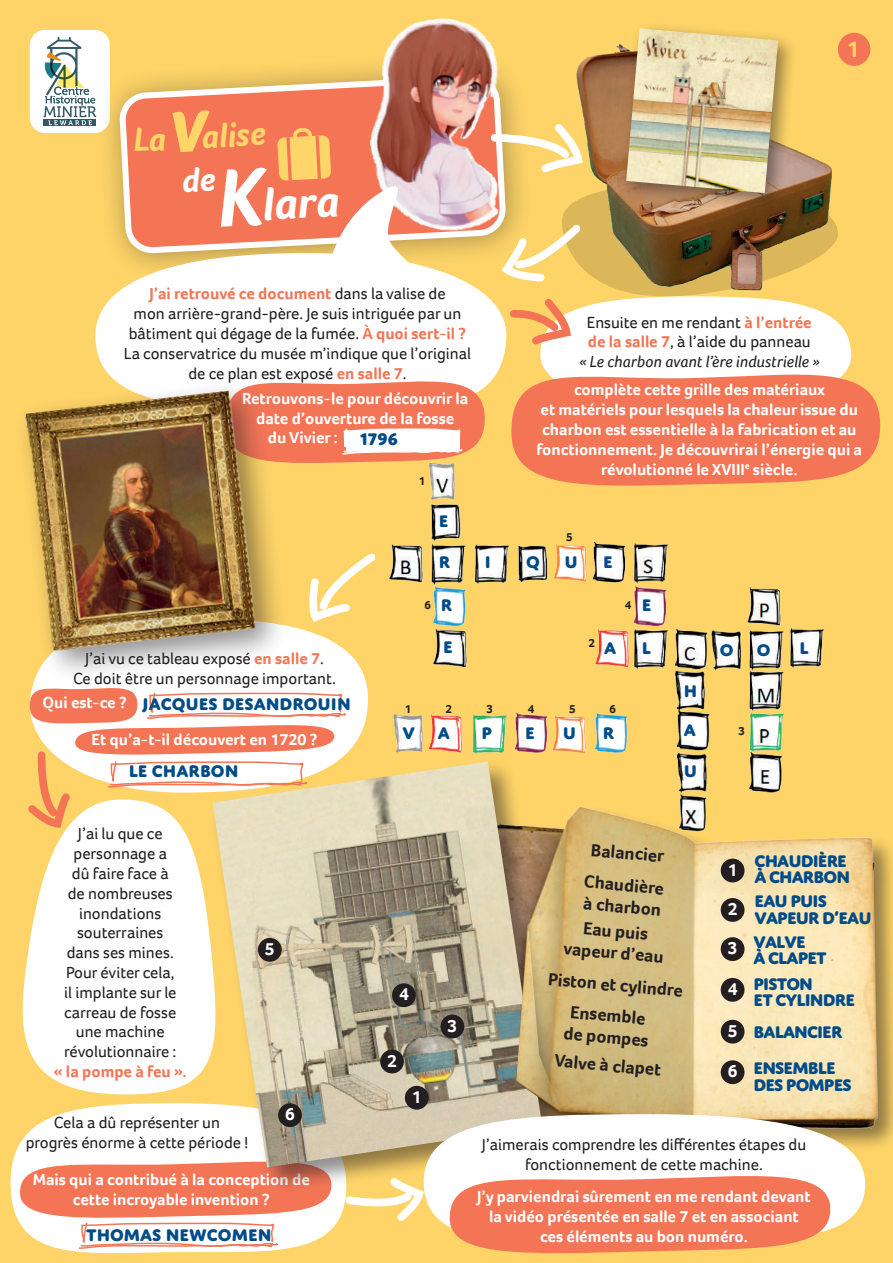
<style>
.page{position:relative;width:893px;height:1263px;background:#fed468}
.page>*{position:absolute;margin:0;border:0;box-sizing:border-box;transform-origin:0 0}
.t1{font:italic 700 46.05px "Foco";color:#fff}
.t2{font:italic 700 34.2px "Foco";color:#fed569}
.t3{font:700 23.4px "Foco";color:#fed468}
.t4{font:800 18px/16.5px "Domus Titling";letter-spacing:-.05em;color:#014c88}
.t5{font:700 18px/31.3px "Foco";color:#231f20}
.t6{font:800 18px "Domus Titling";color:#014c88}
.t7{font:700 18px "Foco";color:#fff}
.t8{font:16.5px/19.8px "Foco";color:#231f20;text-align:center}
.t9{font:700 16.5px/19.8px "Foco";color:#fff;text-align:center}
.t10{font:700 16.5px "Foco";color:#f37556}
.t11{font:700 12px "Foco";color:#231f20}
.s1{font-size:84.3px}
.s2{font-weight:700;color:#f37556}
.s3{font-style:italic}
</style>
<div class="page">
<svg style="left:11px;top:1103px;width:331px;height:151px;fill:#fff"></svg>
<svg style="left:30px;top:30px;width:80px;height:103px"></svg>
<svg style="left:288px;top:626px;width:78px;height:56px"></svg>
<svg style="left:22px;top:832px;width:188px;height:263px"></svg>
<div style="left:95px;top:51px;width:440px;height:231px;background:#231f20;opacity:.4"></div>
<svg style="left:122px;top:78px;width:245px;height:107px"></svg>
<img style="left:576px;top:44px;width:263px;height:76px">
<div style="left:619px;top:21px;width:179px;height:192px;background:#231f20;opacity:.5"></div>
<img style="left:626px;top:28px;width:152px;height:92px">
<img style="left:389px;top:486px;width:436px;height:315px">
<svg style="left:19px;top:1154px;width:315px;height:95px"></svg>
<svg style="left:307px;top:553px;width:69px;height:97px"></svg>
<img style="left:569px;top:801px;width:320px;height:341px">
<div style="left:210px;top:758px;width:359px;height:436px;background:#231f20;opacity:.5"></div>
<img style="left:213px;top:761px;width:329px;height:406px">
<div style="left:838px;top:33px;width:32px;height:33px;background:#f37556;border-radius:50%"></div>
<img style="left:367px;top:18px;width:137px;height:102px">
<svg style="left:96px;top:185px;width:128px;height:194px"></svg>
<div style="left:721px;top:859px;width:23px;height:23px;background:#231f20;border-radius:50%"></div>
<img style="left:392px;top:674px;width:250px;height:122px">
<div style="left:405px;top:1086px;width:24px;height:24px;background:#231f20;border-radius:50%"></div>
<div style="left:721px;top:898px;width:23px;height:24px;background:#231f20;border-radius:50%"></div>
<div style="left:380px;top:1049px;width:24px;height:24px;background:#231f20;border-radius:50%"></div>
<div style="left:721px;top:937px;width:23px;height:24px;background:#231f20;border-radius:50%"></div>
<div style="left:440px;top:1014px;width:24px;height:24px;background:#231f20;border-radius:50%"></div>
<div style="left:721px;top:978px;width:23px;height:24px;background:#231f20;border-radius:50%"></div>
<div style="left:392px;top:983px;width:24px;height:24px;background:#231f20;border-radius:50%"></div>
<div style="left:721px;top:1020px;width:23px;height:23px;background:#231f20;border-radius:50%"></div>
<div style="left:258px;top:938px;width:24px;height:24px;background:#231f20;border-radius:50%"></div>
<div style="left:721px;top:1060px;width:23px;height:24px;background:#231f20;border-radius:50%"></div>
<div style="left:278px;top:1103px;width:24px;height:24px;background:#231f20;border-radius:50%"></div>
<img style="left:516px;top:921px;width:46px;height:193px">
<svg style="left:424px;top:1114px;width:441px;height:114px;fill:#fff"></svg>
<svg style="left:342px;top:1171px;width:85px;height:54px"></svg>
<svg style="left:509px;top:357px;width:372px;height:134px"></svg>
<svg style="left:448px;top:1165px;width:385px;height:89px"></svg>
<svg style="left:28px;top:682px;width:348px;height:150px"></svg>
<svg style="left:224px;top:120px;width:627px;height:366px"></svg>
<div style="left:14px;top:379px;width:274px;height:305px;background:#231f20;opacity:.5"></div>
<img style="left:25px;top:390px;width:232px;height:263px">
<div style="left:346px;top:431px;width:114px;height:20px;background:#fff"></div>
<svg style="left:182px;top:167px;width:34px;height:25px"></svg>
<svg style="left:134px;top:128px;width:32px;height:23px"></svg>
<div style="left:172px;top:110px;width:40px;height:42px;background:#f37556"></div>
<h2 class="t2" style="left:200px;top:114px;width:66px;rotate:-3deg">alise</h2>
<h1 class="t1" style="left:216px;top:176px;width:124px;rotate:-3deg"><span class="s1">K</span> lara</h1>
<p class="t8" style="left:124px;top:284px;width:349px"><span class="s2">J’ai retrouvé ce document</span> dans la valise de<br>mon arrière-grand-père. Je suis intriguée par un bâtiment qui dégage de la fumée. <span class="s2">À quoi sert-il ?<br></span>La conservatrice du musée m’indique que l’original de ce plan est exposé <span class="s2">en salle 7</span>.</p>
<p class="t9" style="left:242px;top:388px;width:228px">Retrouvons-le pour découvrir la</p>
<p class="t9" style="left:256px;top:408px;width:200px">date d’ouverture de la fosse</p>
<p class="t9" style="left:268px;top:428px;width:71px">du Vivier :</p>
<p class="t11" style="left:419px;top:473px;width:8px">1</p>
<p class="t4" style="left:361px;top:430px;width:39px">1796</p>
<h3 class="t3" style="left:847px;top:33px;width:14px">1</h3>
<p class="t8" style="left:579px;top:312px;width:243px">Ensuite en me rendant <span class="s2">à l’entrée de la salle 7</span>, à l’aide du panneau<br><span class="s3">« Le charbon avant l’ère industrielle »</span></p>
<p class="t9" style="left:536px;top:380px;width:327px">complète cette grille des matériaux<br>et matériels pour lesquels la chaleur issue du charbon est essentielle à la fabrication et au fonctionnement. Je découvrirai l’énergie qui a révolutionné le XVIII<sup>e</sup> siècle.</p>
<p class="t8" style="left:73px;top:648px;width:264px">J’ai vu ce tableau exposé <span class="s2">en salle 7</span>.<br>Ce doit être un personnage important.</p>
<p class="t9" style="left:43px;top:692px;width:86px">Qui est-ce ?</p>
<p class="t9" style="left:91px;top:729px;width:228px">Et qu’a-t-il découvert en 1720 ?</p>
<p class="t6" style="left:142px;top:693px;width:210px">JACQUES DESANDROUIN</p>
<p class="t6" style="left:129px;top:760px;width:111px">LE CHARBON</p>
<p class="t8" style="left:64px;top:824px;width:114px">J’ai lu que ce personnage a dû faire face à de nombreuses inondations souterraines dans ses mines.<br>Pour éviter cela, il implante sur le carreau de fosse une machine révolutionnaire :</p>
<p class="t10" style="left:54px;top:1060px;width:134px">« la pompe à feu ».</p>
<p class="t8" style="left:26px;top:1112px;width:224px">Cela a dû représenter un progrès énorme à cette période !</p>
<p class="t7" style="left:265px;top:937px;width:11px">5</p>
<p class="t7" style="left:285px;top:1102px;width:11px">6</p>
<p class="t9" style="left:33px;top:1169px;width:279px">Mais qui a contribué à la conception de cette incroyable invention ?</p>
<p class="t6" style="left:86px;top:1224px;width:187px">THOMAS NEWCOMEN</p>
<p class="t4" style="left:439px;top:512px;width:11px">E</p>
<p class="t4" style="left:439px;top:553px;width:13px">R</p>
<p class="t4" style="left:485px;top:553px;width:8px">I</p>
<p class="t4" style="left:526px;top:553px;width:15px">Q</p>
<p class="t4" style="left:565px;top:553px;width:15px">U</p>
<p class="t4" style="left:603px;top:553px;width:11px">E</p>
<p class="t11" style="left:566px;top:529px;width:8px">5</p>
<p class="t4" style="left:441px;top:596px;width:13px">R</p>
<p class="t4" style="left:443px;top:638px;width:11px">E</p>
<p class="t4" style="left:642px;top:596px;width:11px">E</p>
<p class="t4" style="left:642px;top:639px;width:11px">L</p>
<p class="t4" style="left:720px;top:641px;width:15px">O</p>
<p class="t4" style="left:684px;top:671px;width:15px;line-height:39px">H<br>A</p>
<p class="t4" style="left:684px;top:763px;width:15px">U</p>
<p class="t11" style="left:424px;top:597px;width:8px">6</p>
<p class="t11" style="left:625px;top:597px;width:8px">4</p>
<p class="t11" style="left:588px;top:635px;width:8px">2</p>
<p class="t4" style="left:604px;top:639px;width:14px">A</p>
<p class="t4" style="left:757px;top:641px;width:15px">O</p>
<p class="t4" style="left:799px;top:639px;width:11px">L</p>
<p class="t11" style="left:405px;top:701px;width:8px">1</p>
<p class="t11" style="left:446px;top:701px;width:8px">2</p>
<p class="t11" style="left:486px;top:701px;width:8px">3</p>
<p class="t11" style="left:528px;top:701px;width:8px">4</p>
<p class="t11" style="left:569px;top:701px;width:8px">5</p>
<p class="t11" style="left:610px;top:701px;width:8px">6</p>
<p class="t11" style="left:739px;top:722px;width:8px">3</p>
<p class="t4" style="left:438px;top:724px;width:14px">A</p>
<p class="t4" style="left:481px;top:724px;width:12px">P</p>
<p class="t4" style="left:525px;top:724px;width:11px">E</p>
<p class="t4" style="left:563px;top:724px;width:15px">U</p>
<p class="t4" style="left:603px;top:724px;width:13px">R</p>
<p class="t4" style="left:402px;top:724px;width:14px">V</p>
<p class="t7" style="left:399px;top:982px;width:11px">4</p>
<p class="t7" style="left:387px;top:1049px;width:11px">2</p>
<p class="t7" style="left:412px;top:1085px;width:11px">1</p>
<p class="t7" style="left:447px;top:1014px;width:11px">3</p>
<p class="t5" style="left:588px;top:833px;width:82px;line-height:32.2px;rotate:5deg">Balancier<br>Chaudière</p>
<p class="t5" style="left:584px;top:890px;width:79px;line-height:25px;rotate:5deg">à charbon<br>Eau puis</p>
<p class="t5" style="left:552px;top:931px;width:136px;text-align:center;rotate:5deg">vapeur d’eau<br>Piston et cylindre<br>Ensemble</p>
<p class="t5" style="left:558px;top:1018px;width:108px;line-height:28.2px;text-align:center;rotate:5deg">de pompes<br>Valve à clapet</p>
<p class="t7" style="left:728px;top:858px;width:11px">1</p>
<p class="t7" style="left:728px;top:897px;width:11px">2</p>
<p class="t7" style="left:728px;top:936px;width:11px">3</p>
<p class="t7" style="left:728px;top:977px;width:11px">4</p>
<p class="t7" style="left:728px;top:1019px;width:11px">5</p>
<p class="t7" style="left:728px;top:1059px;width:11px">6</p>
<p class="t4" style="left:755px;top:852px;width:97px">CHAUDIÈRE<br>À CHARBON</p>
<p class="t4" style="left:755px;top:893px;width:119px">EAU PUIS<br>VAPEUR D’EAU</p>
<p class="t4" style="left:754px;top:933px;width:75px">VALVE<br>À CLAPET</p>
<p class="t4" style="left:754px;top:975px;width:103px">PISTON<br>ET CYLINDRE</p>
<p class="t4" style="left:754px;top:1013px;width:91px;line-height:36.2px">BALANCIER<br>ENSEMBLE</p>
<p class="t4" style="left:754px;top:1076px;width:100px">DES POMPES</p>
<p class="t8" style="left:482px;top:1134px;width:326px">J’aimerais comprendre les différentes étapes du fonctionnement de cette machine.</p>
<p class="t9" style="left:477px;top:1186px;width:335px">J’y parviendrai sûrement en me rendant devant la vidéo présentée en salle 7 et en associant ces éléments au bon numéro.</p>
</div>
